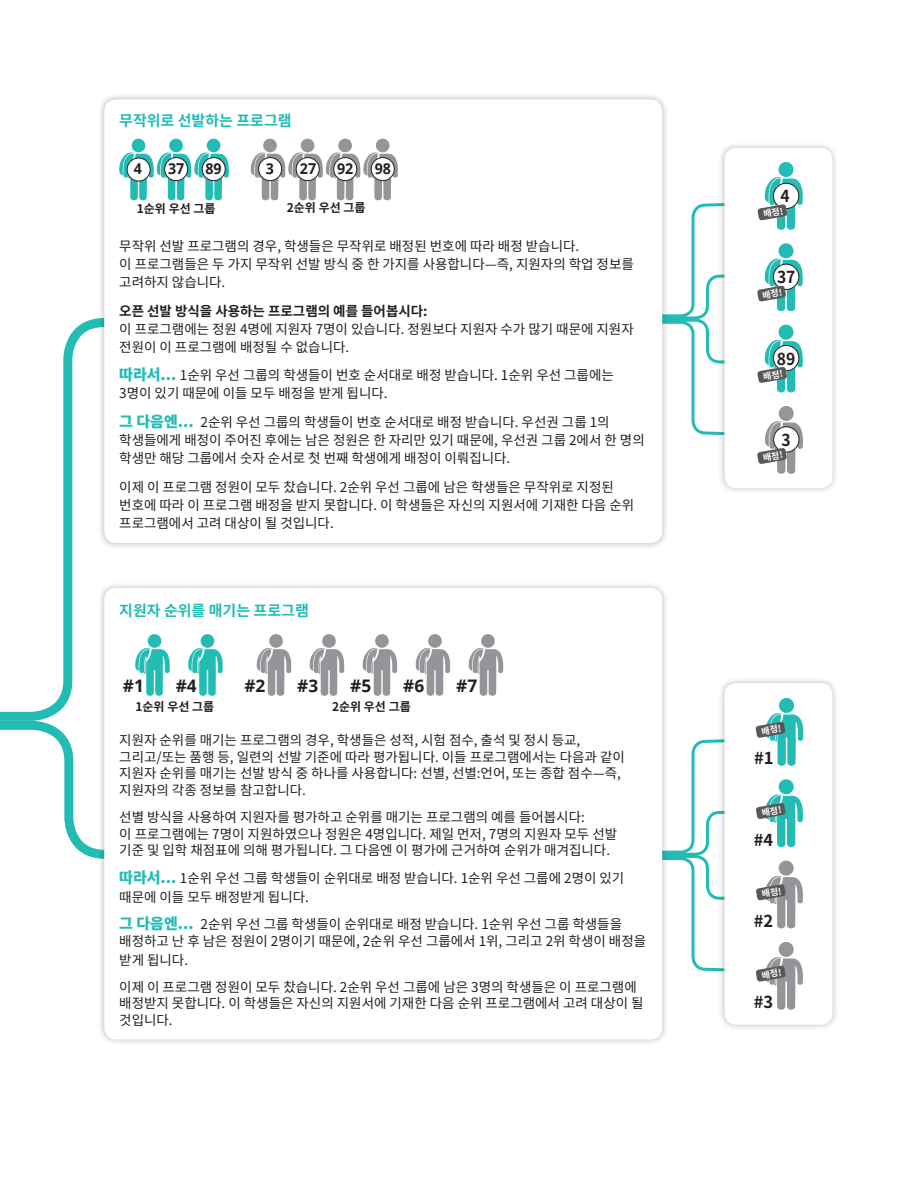
<style>
.page{position:relative;width:918px;height:1188px;background:#fff}
.page>*{position:absolute;margin:0;border:0;box-sizing:border-box;transform-origin:0 0}
.t1{font:700 17.25px "Open Sans";color:#231f20}
.t2{font:700 16.5px "Noto Sans CJ Kkr";color:#231f20}
.t3{font:700 16.5px "Noto Sans CJ Kkr";color:#231f20;scale:.95 1}
.t4{font:700 15px "Noto Sans CJ Kkr";color:#22bcb5}
.t5{font:700 15px "Open Sans";color:#231f20;scale:.95 1}
.body_-_bulleted{font:13.5px/18px "Noto Sans CJ Kkr";color:#231f20}
.t6{font:700 13.5px "Noto Sans CJ Kkr";color:#231f20}
.t7{font:700 12px "Noto Sans CJ Kkr";color:#231f20}
.s1{font-weight:900;font-size:15px;color:#22bcb5}
</style>
<div class="page">
<svg style="left:0;top:318px;width:98px;height:398px"></svg>
<svg style="left:0;top:716px;width:98px;height:143px"></svg>
<svg style="left:669px;top:203px;width:49px;height:232px"></svg>
<svg style="left:669px;top:739px;width:49px;height:233px"></svg>
<div style="left:98px;top:93px;width:571px;height:457px;background:#231f20;opacity:.3"></div>
<div style="left:104px;top:99px;width:558px;height:444px;background:#fff;border-radius:12px"></div>
<div style="left:132px;top:139px;width:13px;height:13px;background:#22bcb5;border-radius:50%"></div>
<div style="left:169px;top:139px;width:14px;height:13px;background:#22bcb5;border-radius:50%"></div>
<div style="left:207px;top:139px;width:14px;height:13px;background:#22bcb5;border-radius:50%"></div>
<svg style="left:119px;top:152px;width:110px;height:48px"></svg>
<div style="left:127px;top:158px;width:23px;height:23px;background:#fff;border-radius:50%"></div>
<div style="left:127px;top:158px;width:24px;height:24px;border:1px solid #231f20;border-radius:50%"></div>
<div style="left:165px;top:158px;width:23px;height:23px;background:#fff;border-radius:50%"></div>
<div style="left:164px;top:157px;width:24px;height:24px;border:1px solid #231f20;border-radius:50%"></div>
<div style="left:202px;top:158px;width:23px;height:23px;background:#fff;border-radius:50%"></div>
<div style="left:202px;top:157px;width:24px;height:24px;border:1px solid #231f20;border-radius:50%"></div>
<div style="left:301px;top:139px;width:14px;height:13px;background:#939598;border-radius:50%"></div>
<div style="left:376px;top:139px;width:14px;height:13px;background:#939598;border-radius:50%"></div>
<div style="left:263px;top:139px;width:14px;height:13px;background:#939598;border-radius:50%"></div>
<div style="left:338px;top:139px;width:14px;height:13px;background:#939598;border-radius:50%"></div>
<svg style="left:250px;top:152px;width:148px;height:48px"></svg>
<div style="left:259px;top:158px;width:23px;height:23px;background:#fff;border-radius:50%"></div>
<div style="left:258px;top:157px;width:24px;height:24px;border:1px solid #231f20;border-radius:50%"></div>
<div style="left:296px;top:158px;width:23px;height:23px;background:#fff;border-radius:50%"></div>
<div style="left:296px;top:157px;width:24px;height:24px;border:1px solid #231f20;border-radius:50%"></div>
<div style="left:334px;top:158px;width:23px;height:23px;background:#fff;border-radius:50%"></div>
<div style="left:333px;top:157px;width:24px;height:24px;border:1px solid #231f20;border-radius:50%"></div>
<div style="left:371px;top:158px;width:23px;height:23px;background:#fff;border-radius:50%"></div>
<div style="left:371px;top:157px;width:24px;height:24px;border:1px solid #231f20;border-radius:50%"></div>
<div style="left:98px;top:582px;width:571px;height:464px;background:#231f20;opacity:.3"></div>
<div style="left:104px;top:588px;width:558px;height:452px;background:#fff;border-radius:12px"></div>
<div style="left:718px;top:677px;width:121px;height:354px;background:#231f20;opacity:.3"></div>
<div style="left:724px;top:683px;width:108px;height:342px;background:#fff;border-radius:12px"></div>
<div style="left:779px;top:698px;width:15px;height:15px;background:#22bcb5;border-radius:50%"></div>
<div style="left:779px;top:779px;width:15px;height:15px;background:#22bcb5;border-radius:50%"></div>
<div style="left:779px;top:861px;width:15px;height:15px;background:#939598;border-radius:50%"></div>
<div style="left:779px;top:942px;width:15px;height:15px;background:#939598;border-radius:50%"></div>
<div style="left:322px;top:634px;width:14px;height:14px;background:#939598;border-radius:50%"></div>
<svg style="left:309px;top:648px;width:35px;height:48px"></svg>
<div style="left:428px;top:634px;width:14px;height:14px;background:#939598;border-radius:50%"></div>
<svg style="left:415px;top:648px;width:35px;height:48px"></svg>
<div style="left:481px;top:634px;width:14px;height:14px;background:#939598;border-radius:50%"></div>
<svg style="left:468px;top:648px;width:35px;height:48px"></svg>
<div style="left:269px;top:634px;width:14px;height:14px;background:#939598;border-radius:50%"></div>
<svg style="left:256px;top:648px;width:35px;height:48px"></svg>
<div style="left:375px;top:634px;width:14px;height:14px;background:#939598;border-radius:50%"></div>
<svg style="left:362px;top:648px;width:35px;height:48px"></svg>
<div style="left:201px;top:634px;width:13px;height:14px;background:#22bcb5;border-radius:50%"></div>
<svg style="left:188px;top:648px;width:35px;height:48px"></svg>
<div style="left:148px;top:634px;width:13px;height:14px;background:#22bcb5;border-radius:50%"></div>
<svg style="left:135px;top:648px;width:35px;height:48px"></svg>
<div style="left:718px;top:142px;width:121px;height:353px;background:#231f20;opacity:.3"></div>
<div style="left:724px;top:148px;width:108px;height:340px;background:#fff;border-radius:12px"></div>
<div style="left:778px;top:162px;width:16px;height:15px;background:#22bcb5;border-radius:50%"></div>
<div style="left:778px;top:243px;width:16px;height:15px;background:#22bcb5;border-radius:50%"></div>
<div style="left:779px;top:325px;width:15px;height:15px;background:#22bcb5;border-radius:50%"></div>
<div style="left:779px;top:406px;width:15px;height:15px;background:#939598;border-radius:50%"></div>
<svg style="left:755px;top:713px;width:48px;height:53px"></svg>
<svg style="left:756px;top:794px;width:47px;height:53px"></svg>
<svg style="left:756px;top:876px;width:47px;height:53px"></svg>
<svg style="left:756px;top:957px;width:47px;height:53px"></svg>
<svg style="left:757px;top:177px;width:46px;height:53px"></svg>
<svg style="left:757px;top:258px;width:46px;height:53px"></svg>
<svg style="left:757px;top:340px;width:46px;height:53px"></svg>
<svg style="left:757px;top:421px;width:46px;height:53px"></svg>
<p class="t4" style="left:119px;top:112px;width:174px">무작위로 선발하는 프로그램</p>
<p class="t5" style="left:134px;top:158px;width:10px">4</p>
<p class="t5" style="left:168px;top:158px;width:19px">37</p>
<p class="t5" style="left:205px;top:158px;width:19px">89</p>
<p class="t7" style="left:137px;top:202px;width:80px">1순위 우선 그룹</p>
<p class="t5" style="left:266px;top:158px;width:10px">3</p>
<p class="t5" style="left:300px;top:158px;width:19px">27</p>
<p class="t5" style="left:337px;top:158px;width:19px">92</p>
<p class="t5" style="left:375px;top:158px;width:19px">98</p>
<p class="t7" style="left:287px;top:201px;width:80px">2순위 우선 그룹</p>
<p class="body_-_bulleted" style="left:119px;top:237px;width:516px">무작위 선발 프로그램의 경우, 학생들은 무작위로 배정된 번호에 따라 배정 받습니다.<br>이 프로그램들은 두 가지 무작위 선발 방식 중 한 가지를 사용합니다—즉, 지원자의 학업 정보를 고려하지 않습니다.</p>
<p class="t6" style="left:119px;top:303px;width:310px">오픈 선발 방식을 사용하는 프로그램의 예를 들어봅시다:</p>
<p class="body_-_bulleted" style="left:119px;top:320px;width:516px">이 프로그램에는 정원 4명에 지원자 7명이 있습니다. 정원보다 지원자 수가 많기 때문에 지원자 전원이 이 프로그램에 배정될 수 없습니다.</p>
<p class="body_-_bulleted" style="left:119px;top:367px;width:496px"><span class="s1">따라서...</span> 1순위 우선 그룹의 학생들이 번호 순서대로 배정 받습니다. 1순위 우선 그룹에는<br>3명이 있기 때문에 이들 모두 배정을 받게 됩니다.</p>
<p class="body_-_bulleted" style="left:119px;top:414px;width:527px"><span class="s1">그 다음엔...</span> 2순위 우선 그룹의 학생들이 번호 순서대로 배정 받습니다. 우선권 그룹 1의 학생들에게 배정이 주어진 후에는 남은 정원은 한 자리만 있기 때문에, 우선권 그룹 2에서 한 명의 학생만 해당 그룹에서 숫자 순서로 첫 번째 학생에게 배정이 이뤄집니다.</p>
<p class="body_-_bulleted" style="left:119px;top:478px;width:517px">이제 이 프로그램 정원이 모두 찼습니다. 2순위 우선 그룹에 남은 학생들은 무작위로 지정된 번호에 따라 이 프로그램 배정을 받지 못합니다. 이 학생들은 자신의 지원서에 기재한 다음 순위 프로그램에서 고려 대상이 될 것입니다.</p>
<p class="t4" style="left:119px;top:602px;width:191px">지원자 순위를 매기는 프로그램</p>
<p class="t1" style="left:123px;top:674px;width:23px">#1</p>
<p class="t1" style="left:176px;top:674px;width:23px">#4</p>
<p class="t7" style="left:136px;top:700px;width:80px">1순위 우선 그룹</p>
<p class="t1" style="left:244px;top:674px;width:23px">#2</p>
<p class="t1" style="left:297px;top:674px;width:23px">#3</p>
<p class="t1" style="left:350px;top:674px;width:23px">#5</p>
<p class="t1" style="left:403px;top:674px;width:23px">#6</p>
<p class="t1" style="left:456px;top:674px;width:23px">#7</p>
<p class="t7" style="left:332px;top:700px;width:80px">2순위 우선 그룹</p>
<p class="body_-_bulleted" style="left:119px;top:733px;width:507px;line-height:16.5px">지원자 순위를 매기는 프로그램의 경우, 학생들은 성적, 시험 점수, 출석 및 정시 등교, 그리고/또는 품행 등, 일련의 선발 기준에 따라 평가됩니다. 이들 프로그램에서는 다음과 같이 지원자 순위를 매기는 선발 방식 중 하나를 사용합니다: 선별, 선별:언어, 또는 종합 점수—즉, 지원자의 각종 정보를 참고합니다.</p>
<p class="body_-_bulleted" style="left:119px;top:809px;width:467px">선별 방식을 사용하여 지원자를 평가하고 순위를 매기는 프로그램의 예를 들어봅시다:</p>
<p class="body_-_bulleted" style="left:119px;top:826px;width:499px;line-height:16.5px">이 프로그램에는 7명이 지원하였으나 정원은 4명입니다. 제일 먼저, 7명의 지원자 모두 선발 기준 및 입학 채점표에 의해 평가됩니다. 그 다음엔 이 평가에 근거하여 순위가 매겨집니다.</p>
<p class="body_-_bulleted" style="left:119px;top:868px;width:507px;line-height:19.5px"><span class="s1">따라서...</span> 1순위 우선 그룹 학생들이 순위대로 배정 받습니다. 1순위 우선 그룹에 2명이 있기 때문에 이들 모두 배정받게 됩니다.</p>
<p class="body_-_bulleted" style="left:119px;top:916px;width:528px;line-height:16.5px"><span class="s1">그 다음엔...</span> 2순위 우선 그룹 학생들이 순위대로 배정 받습니다. 1순위 우선 그룹 학생들을 배정하고 난 후 남은 정원이 2명이기 때문에, 2순위 우선 그룹에서 1위, 그리고 2위 학생이 배정을</p>
<p class="body_-_bulleted" style="left:119px;top:952px;width:70px">받게 됩니다.</p>
<p class="body_-_bulleted" style="left:119px;top:980px;width:526px;line-height:16px">이제 이 프로그램 정원이 모두 찼습니다. 2순위 우선 그룹에 남은 3명의 학생들은 이 프로그램에 배정받지 못합니다. 이 학생들은 자신의 지원서에 기재한 다음 순위 프로그램에서 고려 대상이 될 것입니다.</p>
<p class="t3" style="left:781px;top:187px;width:11px">4</p>
<p class="t3" style="left:777px;top:268px;width:21px">37</p>
<p class="t3" style="left:777px;top:349px;width:21px">89</p>
<p class="t3" style="left:781px;top:430px;width:11px">3</p>
<p class="t2" style="left:754px;top:749px;width:21px">#1</p>
<p class="t2" style="left:754px;top:830px;width:21px">#4</p>
<p class="t2" style="left:754px;top:912px;width:21px">#2</p>
<p class="t2" style="left:754px;top:993px;width:21px">#3</p>
</div>
